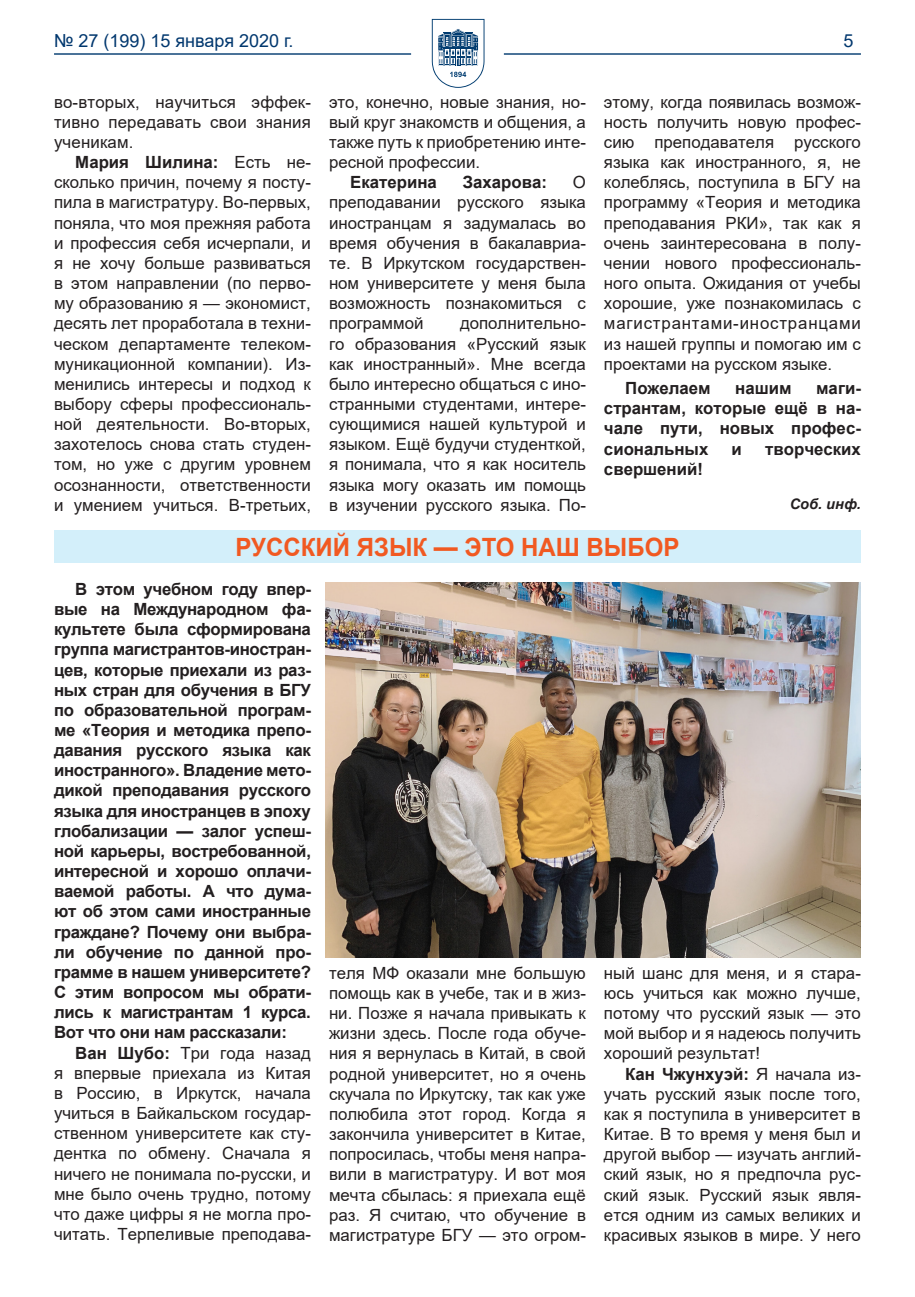
<style>
.page{position:relative;width:915px;height:1297px;background:#fff}
.page>*{position:absolute;margin:0;border:0;box-sizing:border-box;transform-origin:0 0}
.Заголовок_статьи{font:700 25.2px "Arial";color:#f15921;scale:.95 1}
.t1{font:18px "Arial";color:#01376e}
.t2{font:16.8px/20.1px "Arial";color:#231f20;text-align:justify}
.t3{font:700 16.8px/20.1px "Arial";color:#231f20;text-align:justify}
.Подпись{font:italic 700 14.55px "Arial";color:#231f20}
.s1{font-weight:700}
</style>
<div class="page">
<svg style="left:431px;top:19px;width:53px;height:69px"></svg>
<hr style="left:54px;top:53px;width:357px;height:2px;background:#104677">
<hr style="left:503px;top:53px;width:357px;height:2px;background:#104677">
<div style="left:54px;top:530px;width:806px;height:33px;background:#d3effa"></div>
<img style="left:325px;top:583px;width:535px;height:375px">
<p class="t1" style="left:54px;top:28px;width:241px">№ 27 (199) 15 января 2020 г.</p>
<p class="t1" style="left:843px;top:29px;width:12px">5</p>
<p class="t2" style="left:54px;top:91px;width:258px">во-вторых, научиться эффек&shy;тивно передавать свои знания ученикам.</p>
<p class="t2" style="left:54px;top:152px;width:258px;text-indent:21px"><span class="s1">Мария Шилина:</span> Есть не&shy;сколько причин, почему я посту&shy;пила в магистратуру. Во-первых, поняла, что моя прежняя работа и профессия себя исчерпали, и я не хочу больше развиваться в этом направлении (по перво&shy;му образованию я — экономист, десять лет проработала в техни&shy;ческом департаменте телеком&shy;муникационной компании). Из&shy;менились интересы и подход к выбору сферы профессиональ&shy;ной деятельности. Во-вторых, захотелось снова стать студен&shy;том, но уже с другим уровнем осознанности, ответственности и умением учиться. В-третьих,</p>
<p class="t2" style="left:329px;top:91px;width:258px">это, конечно, новые знания, но&shy;вый круг знакомств и общения, а также путь к приобретению инте&shy;ресной профессии.</p>
<p class="t3" style="left:350px;top:172px;width:88px">Екатерина</p>
<p class="t3" style="left:462px;top:172px;width:86px">Захарова:</p>
<p class="t2" style="left:329px;top:172px;width:258px;text-indent:244px">О преподавании русского языка иностранцам я задумалась во время обучения в бакалавриа&shy;те. В Иркутском государствен&shy;ном университете у меня была возможность познакомиться с программой</p>
<p class="t2" style="left:329px;top:313px;width:258px;text-indent:131px">дополнительно&shy;го образования «Русский язык как иностранный». Мне всегда было интересно общаться с ино&shy;странными студентами, интере&shy;сующимися нашей культурой и языком. Ещё будучи студенткой, я понимала, что я как носитель языка могу оказать им помощь в изучении русского языка. По-</p>
<p class="t2" style="left:603px;top:91px;width:258px">этому, когда появилась возмож&shy;ность получить новую профес&shy;сию преподавателя русского языка как иностранного, я, не колеблясь, поступила в БГУ на программу «Теория и методика преподавания РКИ», так как я очень заинтересована в полу&shy;чении нового профессиональ&shy;ного опыта. Ожидания от учебы хорошие, уже познакомилась с магистрантами-иностранцами из нашей группы и помогаю им с проектами на русском языке.</p>
<p class="t3" style="left:625px;top:378px;width:87px">Пожелаем</p>
<p class="t3" style="left:735px;top:378px;width:58px">нашим</p>
<p class="t3" style="left:603px;top:378px;width:258px;text-indent:212px">маги&shy;странтам, которые ещё в на&shy;чале пути, новых профес&shy;сиональных</p>
<p class="t3" style="left:731px;top:439px;width:12px">и</p>
<p class="t3" style="left:765px;top:439px;width:97px">творческих</p>
<p class="t3" style="left:603px;top:459px;width:101px">свершений!</p>
<p class="Подпись" style="left:789px;top:494px;width:73px">Соб. инф.</p>
<p class="Заголовок_статьи" style="left:235px;top:529px;width:468px">РУССКИЙ ЯЗЫК — ЭТО НАШ ВЫБОР</p>
<p class="t3" style="left:54px;top:579px;width:258px;text-indent:21px">В этом учебном году впер&shy;вые на Международном фа&shy;культете была сформирована группа магистрантов-иностран&shy;цев, которые приехали из раз&shy;ных стран для обучения в БГУ по образовательной програм&shy;ме «Теория и методика препо&shy;давания русского языка как иностранного». Владение мето&shy;дикой преподавания русского языка для иностранцев в эпоху глобализации — залог успеш&shy;ной карьеры, востребованной, интересной и хорошо оплачи&shy;ваемой работы. А что дума&shy;ют об этом сами иностранные граждане? Почему они выбра&shy;ли обучение по данной про&shy;грамме в нашем университете?<br>С этим вопросом мы обрати&shy;лись к магистрантам 1 курса.<br>Вот что они нам рассказали:</p>
<p class="t2" style="left:54px;top:1042px;width:258px;text-indent:21px"><span class="s1">Ван Шубо:</span> Три года назад я впервые приехала из Китая в Россию, в Иркутск, начала учиться в Байкальском государ&shy;ственном университете как сту&shy;дентка по обмену. Сначала я ничего не понимала по-русски, и мне было очень трудно, потому что даже цифры я не могла про&shy;читать. Терпеливые преподава-</p>
<p class="t2" style="left:329px;top:963px;width:258px">теля МФ оказали мне большую помощь как в учебе, так и в жиз&shy;ни. Позже я начала привыкать к жизни здесь. После года обуче&shy;ния я вернулась в Китай, в свой родной университет, но я очень скучала по Иркутску, так как уже полюбила этот город. Когда я закончила университет в Китае, попросилась, чтобы меня напра&shy;вили в магистратуру. И вот моя мечта сбылась: я приехала ещё раз. Я считаю, что обучение в магистратуре БГУ — это огром-</p>
<p class="t2" style="left:603px;top:963px;width:258px">ный шанс для меня, и я стара&shy;юсь учиться как можно лучше, потому что русский язык — это мой выбор и я надеюсь получить хороший результат!</p>
<p class="t2" style="left:603px;top:1063px;width:258px;text-indent:21px"><span class="s1">Кан Чжунхуэй:</span> Я начала из&shy;учать русский язык после того, как я поступила в университет в Китае. В то время у меня был и другой выбор — изучать англий&shy;ский язык, но я предпочла рус&shy;ский язык. Русский язык явля&shy;ется одним из самых великих и красивых языков в мире. У него</p>
</div>
